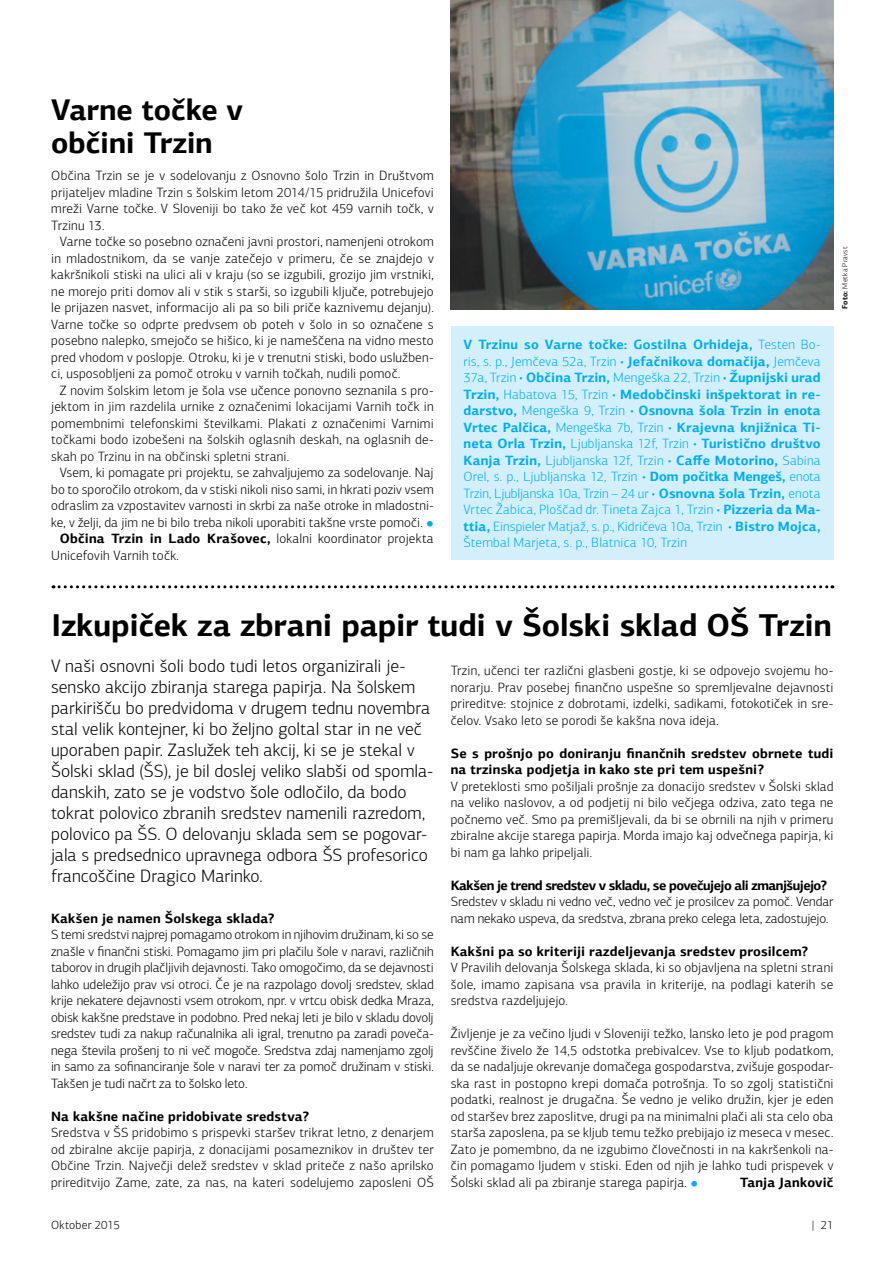
<style>
.page{position:relative;width:893px;height:1263px;background:#fff}
.page>*{position:absolute;margin:0;border:0;box-sizing:border-box;transform-origin:0 0}
.t1{font:700 31.65px "PF Agora Sans Pro";color:#000}
.t2{font:700 30px/33px "PF Agora Sans Pro";letter-spacing:-.005em;color:#000}
.t3{font:300 18px/21px "PF Agora Sans Pro";color:#000}
.t4{font:300 13.5px/16.5px "PF Agora Sans Pro";letter-spacing:.005em;color:#000;text-align:justify}
.t5{font:300 13.5px/16.5px "PF Agora Sans Pro";letter-spacing:.01em;color:#00aeef;text-align:justify}
.t6{font:700 13.5px/16.5px "PF Agora Sans Pro";letter-spacing:.01em;color:#000}
.t7{font:700 13.5px "PF Agora Sans Pro";letter-spacing:-.035em;color:#000}
.t8{font:300 12px "PF Agora Sans Pro";letter-spacing:.015em;color:#000}
.t9{font:300 7.5px "PF Agora Sans Pro";letter-spacing:.03em;color:#000}
.s1{font-size:9px;color:#00aeef}
.s2{font-weight:300}
.s3{font-weight:700}
</style>
<div class="page">
<div style="left:451px;top:326px;width:382px;height:234px;background:#d4effc"></div>
<svg style="left:53px;top:585px;width:780px;height:3px"></svg>
<img style="left:451px;top:0;width:382px;height:309px">
<h2 class="t2" style="left:51px;top:93px;width:193px">Varne točke v občini Trzin</h2>
<p class="t4" style="left:51px;top:168px;width:384px">Občina Trzin se je v sodelovanju z Osnovno šolo Trzin in Društvom prijateljev mladine Trzin s šolskim letom 2014/15 pridružila Unicefovi mreži Varne točke. V Sloveniji bo tako že več kot 459 varnih točk, v Trzinu 13.</p>
<p class="t4" style="left:51px;top:234px;width:384px;text-indent:9px">Varne točke so posebno označeni javni prostori, namenjeni otrokom in mladostnikom, da se vanje zatečejo v primeru, če se znajdejo v kakršnikoli stiski na ulici ali v kraju (so se izgubili, grozijo jim vrstniki, ne morejo priti domov ali v stik s starši, so izgubili ključe, potrebujejo le prijazen nasvet, informacijo ali pa so bili priče kaznivemu dejanju).<br>Varne točke so odprte predvsem ob poteh v šolo in so označene s posebno nalepko, smejočo se hišico, ki je nameščena na vidno mesto pred vhodom v poslopje. Otroku, ki je v trenutni stiski, bodo uslužben&shy;ci, usposobljeni za pomoč otroku v varnih točkah, nudili pomoč.</p>
<p class="t4" style="left:51px;top:382px;width:384px;text-indent:9px">Z novim šolskim letom je šola vse učence ponovno seznanila s pro&shy;jektom in jim razdelila urnike z označenimi lokacijami Varnih točk in pomembnimi telefonskimi številkami. Plakati z označenimi Varnimi točkami bodo izobešeni na šolskih oglasnih deskah, na oglasnih de&shy;skah po Trzinu in na občinski spletni strani.</p>
<p class="t4" style="left:60px;top:465px;width:375px">Vsem, ki pomagate pri projektu, se zahvaljujemo za sodelovanje. Naj</p>
<p class="t4" style="left:51px;top:481px;width:384px">bo to sporočilo otrokom, da v stiski nikoli niso sami, in hkrati poziv vsem</p>
<p class="t4" style="left:51px;top:498px;width:384px">odraslim za vzpostavitev varnosti in skrbi za naše otroke in mladostni-</p>
<p class="t4" style="left:51px;top:514px;width:384px">ke, v želji, da jim ne bi bilo treba nikoli uporabiti takšne vrste pomoči. <span class="s1">●</span></p>
<p class="t6" style="left:60px;top:530px;width:375px">Občina Trzin in Lado Krašovec, <span class="s2">lokalni koordinator projekta</span></p>
<p class="t4" style="left:51px;top:547px;width:129px">Unicefovih Varnih točk.</p>
<p class="t5" style="left:463px;top:336px;width:359px"><span class="s3">V Trzinu so Varne točke: Gostilna Orhideja,</span> Testen Bo&shy;ris, s. p., Jemčeva 52a, Trzin • <span class="s3">Jefačnikova domačija,</span> Jemčeva 37a, Trzin • <span class="s3">Občina Trzin,</span> Mengeška 22, Trzin • <span class="s3">Župnijski urad Trzin,</span> Habatova 15, Trzin • <span class="s3">Medobčinski inšpektorat in re&shy;darstvo,</span> Mengeška 9, Trzin • <span class="s3">Osnovna šola Trzin in enota Vrtec Palčica,</span> Mengeška 7b, Trzin • <span class="s3">Krajevna knjižnica Ti&shy;neta Orla Trzin,</span> Ljubljanska 12f, Trzin • <span class="s3">Turistično društvo Kanja Trzin,</span> Ljubljanska 12f, Trzin • <span class="s3">Caffe Motorino,</span> Sabina Orel, s. p., Ljubljanska 12, Trzin • <span class="s3">Dom počitka Mengeš,</span> enota Trzin, Ljubljanska 10a, Trzin – 24 ur • <span class="s3">Osnovna šola Trzin,</span> enota Vrtec Žabica, Ploščad dr. Tineta Zajca 1, Trzin • <span class="s3">Pizzeria da Ma&shy;ttia,</span> Einspieler Matjaž, s. p., Kidričeva 10a, Trzin • <span class="s3">Bistro Mojca, </span>Štembal Marjeta, s. p., Blatnica 10, Trzin</p>
<p class="t9" style="left:841px;top:309px;width:64px;rotate:-90deg"><span class="s3">Foto:</span> Metka Pravst</p>
<h1 class="t1" style="left:52px;top:605px;width:782px">Izkupiček za zbrani papir tudi v Šolski sklad OŠ Trzin</h1>
<p class="t3" style="left:51px;top:656px;width:384px">V naši osnovni šoli bodo tudi letos organizirali je&shy;sensko akcijo zbiranja starega papirja. Na šolskem parkirišču bo predvidoma v drugem tednu novembra stal velik kontejner, ki bo željno goltal star in ne več uporaben papir. Zaslužek teh akcij, ki se je stekal v Šolski sklad (ŠS), je bil doslej veliko slabši od spomla&shy;danskih, zato se je vodstvo šole odločilo, da bodo tokrat polovico zbranih sredstev namenili razredom, polovico pa ŠS. O delovanju sklada sem se pogovar&shy;jala s predsednico upravnega odbora ŠS profesorico francoščine Dragico Marinko.</p>
<p class="t6" style="left:51px;top:910px;width:225px">Kakšen je namen Šolskega sklada?</p>
<p class="t4" style="left:51px;top:927px;width:384px">S temi sredstvi najprej pomagamo otrokom in njihovim družinam, ki so se znašle v finančni stiski. Pomagamo jim pri plačilu šole v naravi, različnih taborov in drugih plačljivih dejavnosti. Tako omogočimo, da se dejavnosti lahko udeležijo prav vsi otroci. Če je na razpolago dovolj sredstev, sklad krije nekatere dejavnosti vsem otrokom, npr. v vrtcu obisk dedka Mraza, obisk kakšne predstave in podobno. Pred nekaj leti je bilo v skladu dovolj sredstev tudi za nakup računalnika ali igral, trenutno pa zaradi poveča&shy;nega števila prošenj to ni več mogoče. Sredstva zdaj namenjamo zgolj in samo za sofinanciranje šole v naravi ter za pomoč družinam v stiski.<br>Takšen je tudi načrt za to šolsko leto.</p>
<p class="t6" style="left:51px;top:1108px;width:260px">Na kakšne načine pridobivate sredstva?</p>
<p class="t4" style="left:51px;top:1125px;width:384px">Sredstva v ŠS pridobimo s prispevki staršev trikrat letno, z denarjem od zbiralne akcije papirja, z donacijami posameznikov in društev ter Občine Trzin. Največji delež sredstev v sklad priteče z našo aprilsko prireditvijo Zame, zate, za nas, na kateri sodelujemo zaposleni OŠ</p>
<p class="t4" style="left:451px;top:663px;width:384px">Trzin, učenci ter različni glasbeni gostje, ki se odpovejo svojemu ho&shy;norarju. Prav posebej finančno uspešne so spremljevalne dejavnosti prireditve: stojnice z dobrotami, izdelki, sadikami, fotokotiček in sre&shy;čelov. Vsako leto se porodi še kakšna nova ideja.</p>
<p class="t6" style="left:451px;top:745px;width:384px">Se s prošnjo po doniranju finančnih sredstev obrnete tudi na trzinska podjetja in kako ste pri tem uspešni?</p>
<p class="t4" style="left:451px;top:778px;width:384px">V preteklosti smo pošiljali prošnje za donacijo sredstev v Šolski sklad na veliko naslovov, a od podjetij ni bilo večjega odziva, zato tega ne počnemo več. Smo pa premišljevali, da bi se obrnili na njih v primeru zbiralne akcije starega papirja. Morda imajo kaj odvečnega papirja, ki bi nam ga lahko pripeljali.</p>
<p class="t7" style="left:451px;top:877px;width:378px">Kakšen je trend sredstev v skladu, se povečujejo ali zmanjšujejo?</p>
<p class="t4" style="left:451px;top:893px;width:384px">Sredstev v skladu ni vedno več, vedno več je prosilcev za pomoč. Vendar nam nekako uspeva, da sredstva, zbrana preko celega leta, zadostujejo.</p>
<p class="t6" style="left:451px;top:943px;width:359px">Kakšni pa so kriteriji razdeljevanja sredstev prosilcem?</p>
<p class="t4" style="left:451px;top:959px;width:384px">V Pravilih delovanja Šolskega sklada, ki so objavljena na spletni strani šole, imamo zapisana vsa pravila in kriterije, na podlagi katerih se sredstva razdeljujejo.</p>
<p class="t4" style="left:451px;top:1025px;width:384px">Življenje je za večino ljudi v Sloveniji težko, lansko leto je pod pragom revščine živelo že 14,5 odstotka prebivalcev. Vse to kljub podatkom, da se nadaljuje okrevanje domačega gospodarstva, zvišuje gospodar&shy;ska rast in postopno krepi domača potrošnja. To so zgolj statistični podatki, realnost je drugačna. Še vedno je veliko družin, kjer je eden od staršev brez zaposlitve, drugi pa na minimalni plači ali sta celo oba starša zaposlena, pa se kljub temu težko prebijajo iz meseca v mesec.<br>Zato je pomembno, da ne izgubimo človečnosti in na kakršenkoli na&shy;čin pomagamo ljudem v stiski. Eden od njih je lahko tudi prispevek v Šolski sklad ali pa zbiranje starega papirja. <span class="s1">●</span></p>
<p class="t6" style="left:740px;top:1174px;width:95px">Tanja Jankovič</p>
<p class="t8" style="left:51px;top:1218px;width:70px">Oktober 2015</p>
<p class="t8" style="left:812px;top:1218px;width:23px">| 21</p>
</div>
